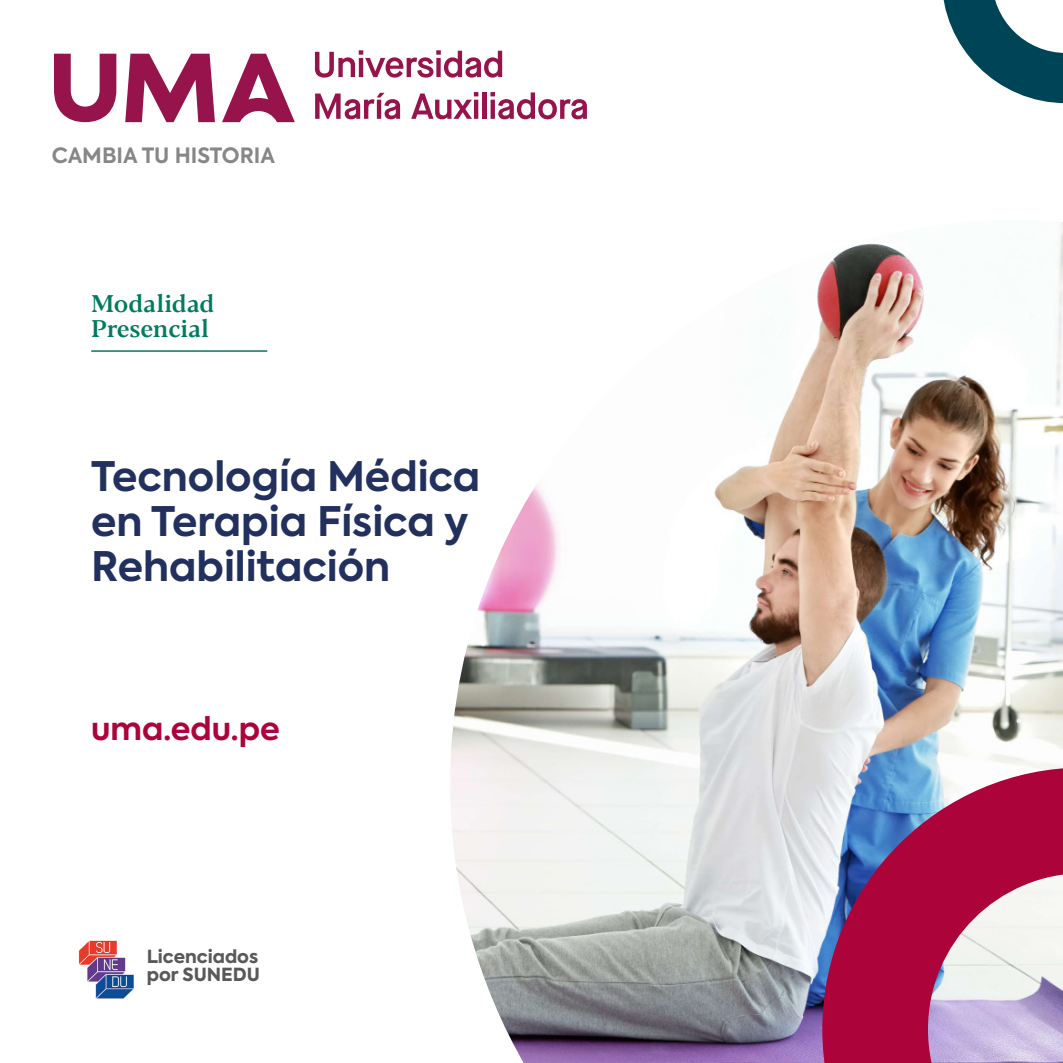
<style>
.page{position:relative;width:1063px;height:1063px;background:#fff}
.page>*{position:absolute;margin:0;border:0;box-sizing:border-box;transform-origin:0 0}
.t1{font:700 40.5px/45px "Axiforma";color:#22305d}
.t2{font:700 31.5px "Axiforma";color:#ad033b}
.t3{font:500 24px/25.5px "Blacker Text";color:#007b5f}
.t4{font:700 21px "Axiforma";color:#878787}
.t5{font:800 18px/18px "Axiforma";color:#595959}
</style>
<div class="page">
<img style="left:267px;top:222px;width:796px;height:841px">
<svg style="left:943px;top:0;width:120px;height:103px"></svg>
<hr style="left:91px;top:350px;width:176px;height:2px;background:#007b5f">
<img style="left:78px;top:940px;width:56px;height:59px">
<svg style="left:822px;top:767px;width:241px;height:296px;background:#b2628c"></svg>
<svg style="left:125px;top:54px;width:90px;height:68px"></svg>
<svg style="left:54px;top:54px;width:62px;height:68px"></svg>
<svg style="left:315px;top:50px;width:187px;height:28px"></svg>
<svg style="left:315px;top:93px;width:85px;height:26px"></svg>
<svg style="left:411px;top:92px;width:67px;height:27px"></svg>
<hr style="left:474px;top:100px;width:4px;height:19px;background:#97134b">
<div style="left:482px;top:92px;width:5px;height:27px;background:#97134b"></div>
<svg style="left:490px;top:92px;width:97px;height:27px"></svg>
<svg style="left:222px;top:54px;width:73px;height:68px"></svg>
<p class="t4" style="left:52px;top:141px;width:225px">CAMBIA TU HISTORIA</p>
<p class="t3" style="left:91px;top:292px;width:125px">Modalidad<br>Presencial</p>
<p class="t1" style="left:91px;top:455px;width:391px">Tecnología Médica en Terapia Física y<br>Rehabilitación</p>
<p class="t2" style="left:91px;top:707px;width:190px">uma.edu.pe</p>
<p class="t5" style="left:147px;top:948px;width:115px">Licenciados por SUNEDU</p>
</div>
